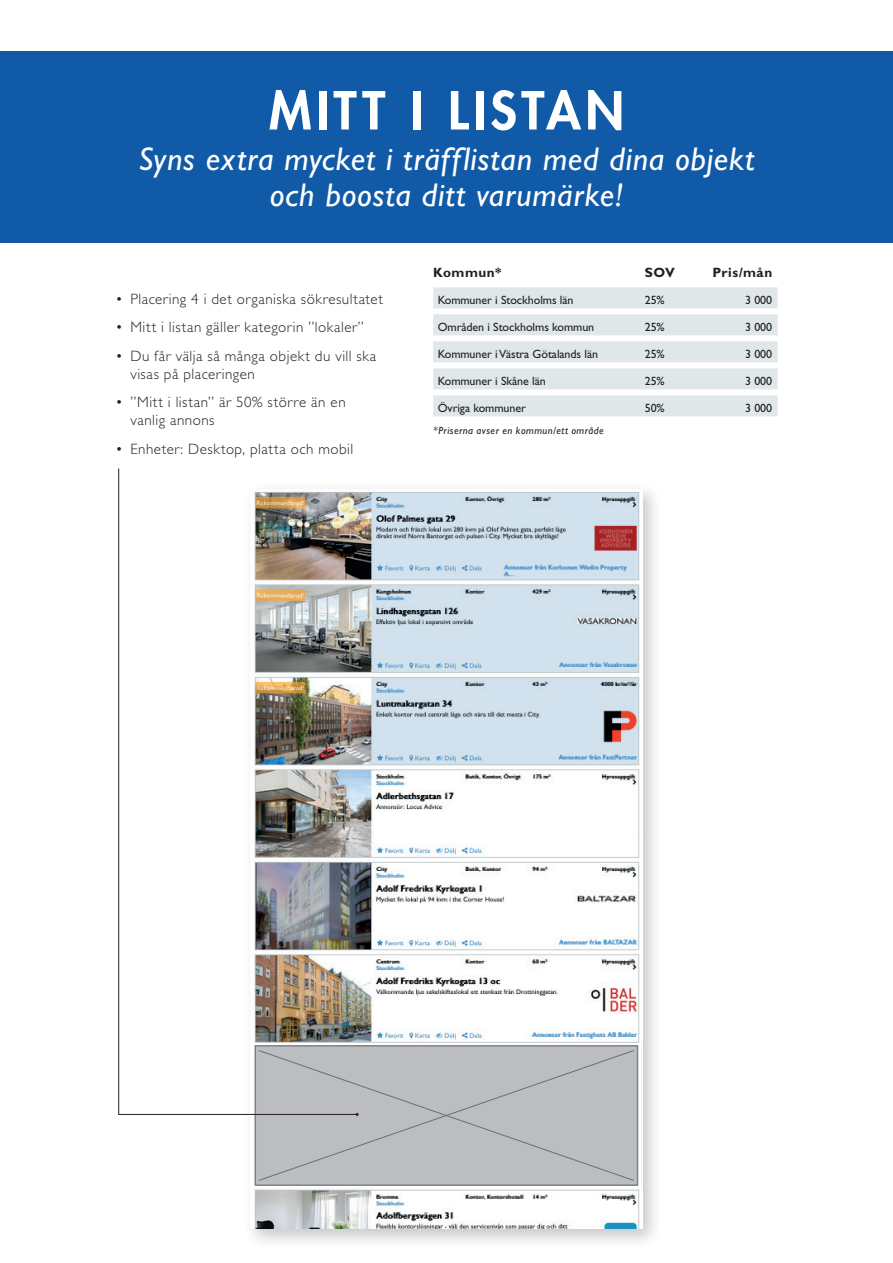
<style>
.page{position:relative;width:893px;height:1263px;background:#fff}
.page>*{position:absolute;margin:0;border:0;box-sizing:border-box;transform-origin:0 0}
.t1{font:800 51px "Futura Std";letter-spacing:.085em;color:#fff}
.t2{font:italic 33px/36px "Gill Sans Std";letter-spacing:.025em;color:#fff;text-align:center}
.t3{font:300 15px/18px "Gill Sans Std";letter-spacing:.035em;color:#231f20}
.t4{font:700 13.5px "Gill Sans Std";letter-spacing:.04em;color:#231f20}
.t5{font:12px "Gill Sans Std";letter-spacing:-.005em;color:#231f20}
.t6{font:italic 10.5px "Gill Sans Std";letter-spacing:.045em;color:#231f20}
</style>
<div class="page">
<div style="left:0;top:51px;width:893px;height:191px;background:#105aa7"></div>
<div style="left:433px;top:287px;width:345px;height:21px;background:#e0e7e9"></div>
<div style="left:433px;top:314px;width:345px;height:21px;background:#e0e7e9"></div>
<div style="left:433px;top:341px;width:345px;height:21px;background:#e0e7e9"></div>
<div style="left:433px;top:368px;width:345px;height:21px;background:#e0e7e9"></div>
<div style="left:433px;top:395px;width:345px;height:21px;background:#e0e7e9"></div>
<div style="left:243px;top:481px;width:419px;height:768px;background:#231f20;opacity:.25"></div>
<img style="left:251px;top:489px;width:391px;height:740px">
<div style="left:251px;top:1043px;width:390px;height:145px;background:#fff"></div>
<div style="left:254px;top:1045px;width:384px;height:141px;background:#bcbdc0;border:2px solid #808285"></div>
<svg style="left:258px;top:1050px;width:376px;height:131px"></svg>
<img style="left:118px;top:468px;width:240px;height:647px">
<h1 class="t1" style="left:269px;top:78px;width:357px">MITT I LISTAN</h1>
<h2 class="t2" style="left:138px;top:141px;width:618px">Syns extra mycket i träfflistan med dina objekt och boosta ditt varumärke!</h2>
<p class="t3" style="left:115px;top:290px;width:269px">• Placering 4 i det organiska sökresultatet</p>
<p class="t3" style="left:115px;top:318px;width:250px">• Mitt i listan gäller kategorin ”lokaler”</p>
<p class="t3" style="left:130px;top:347px;width:247px;text-indent:-15px">• Du får välja så många objekt du vill ska visas på placeringen</p>
<p class="t3" style="left:130px;top:393px;width:217px;text-indent:-15px">• ”Mitt i listan” är 50% större än en vanlig annons</p>
<p class="t3" style="left:115px;top:440px;width:240px">• Enheter: Desktop, platta och mobil</p>
<p class="t4" style="left:433px;top:265px;width:70px">Kommun*</p>
<p class="t4" style="left:645px;top:265px;width:32px">SOV</p>
<p class="t4" style="left:712px;top:265px;width:61px">Pris/mån</p>
<p class="t5" style="left:438px;top:293px;width:137px">Kommuner i Stockholms län</p>
<p class="t5" style="left:645px;top:293px;width:22px">25%</p>
<p class="t5" style="left:745px;top:293px;width:29px">3 000</p>
<p class="t5" style="left:438px;top:320px;width:158px">Områden i Stockholms kommun</p>
<p class="t5" style="left:645px;top:320px;width:22px">25%</p>
<p class="t5" style="left:745px;top:320px;width:29px">3 000</p>
<p class="t5" style="left:438px;top:347px;width:162px">Kommuner i Västra Götalands län</p>
<p class="t5" style="left:645px;top:347px;width:22px">25%</p>
<p class="t5" style="left:745px;top:347px;width:29px">3 000</p>
<p class="t5" style="left:438px;top:374px;width:110px">Kommuner i Skåne län</p>
<p class="t5" style="left:645px;top:374px;width:22px">25%</p>
<p class="t5" style="left:745px;top:374px;width:29px">3 000</p>
<p class="t5" style="left:438px;top:401px;width:90px">Övriga kommuner</p>
<p class="t5" style="left:645px;top:401px;width:22px">50%</p>
<p class="t5" style="left:745px;top:401px;width:29px">3 000</p>
<p class="t6" style="left:433px;top:425px;width:172px">*Priserna avser en kommun/ett område</p>
</div>
